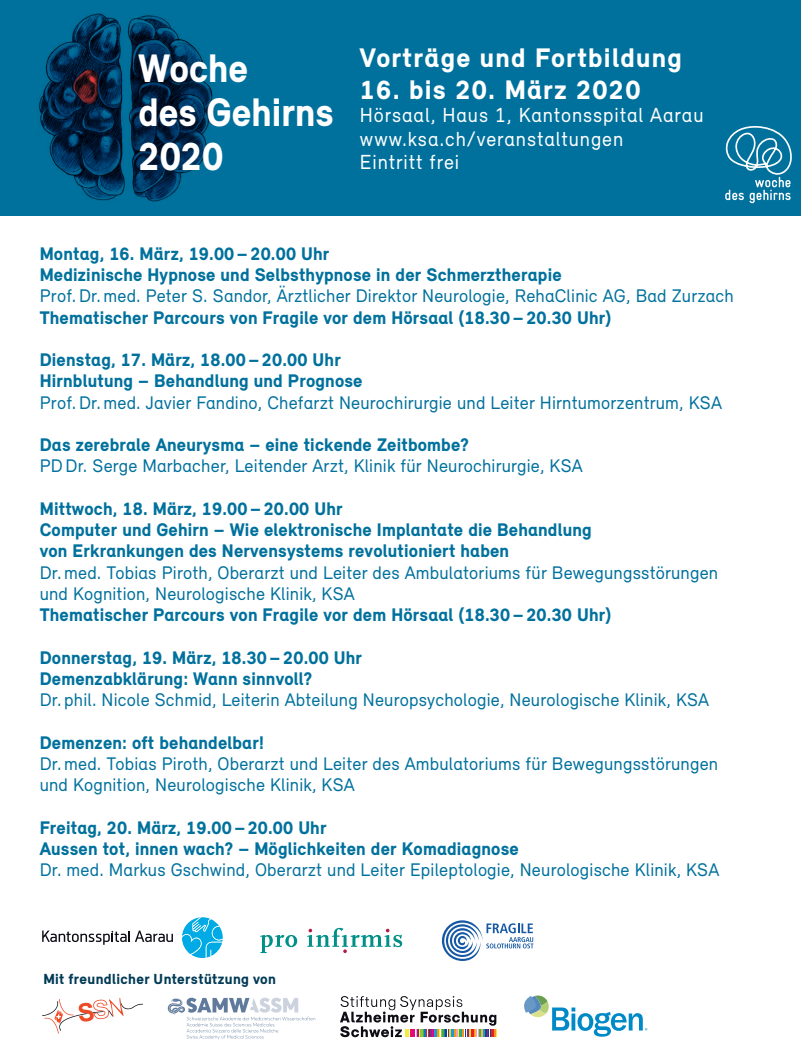
<style>
.page{position:relative;width:801px;height:1063px;background:#fff}
.page>*{position:absolute;margin:0;border:0;box-sizing:border-box;transform-origin:0 0}
.t1{font:900 40.75px/43.8px "Relevant";color:#fff;scale:.95 1}
.t2{font:900 27.5px "Relevant";letter-spacing:.045em;color:#fff}
.t3{font:21px/23.5px "Relevant";letter-spacing:.045em;color:#fff;scale:.96 1}
.t4{font:900 18.75px/21.2px "Relevant";letter-spacing:.01em;color:#00719d}
.t5{font:18.75px/21.2px "Relevant";letter-spacing:.01em;color:#00719d}
.t6{font:900 15px "Relevant";letter-spacing:.025em;color:#013a55}
</style>
<div class="page">
<div style="left:0;top:0;width:801px;height:216px;background:#00719d"></div>
<svg style="left:168px;top:998px;width:147px;height:42px"></svg>
<svg style="left:42px;top:998px;width:101px;height:36px"></svg>
<svg style="left:442px;top:920px;width:91px;height:41px"></svg>
<svg style="left:182px;top:917px;width:41px;height:41px"></svg>
<svg style="left:42px;top:931px;width:131px;height:14px"></svg>
<svg style="left:524px;top:996px;width:123px;height:41px"></svg>
<svg style="left:260px;top:935px;width:37px;height:18px"></svg>
<svg style="left:307px;top:928px;width:95px;height:25px"></svg>
<svg style="left:340px;top:996px;width:157px;height:41px"></svg>
<img style="left:39px;top:13px;width:175px;height:189px">
<svg style="left:725px;top:126px;width:67px;height:77px"></svg>
<h1 class="t1" style="left:138px;top:45px;width:207px">Woche<br>des Gehirns<br>2020</h1>
<h2 class="t2" style="left:360px;top:40px;width:323px">Vorträge und Fortbildung</h2>
<h2 class="t2" style="left:360px;top:72px;width:282px">16. bis 20. März 2020</h2>
<p class="t3" style="left:360px;top:103px;width:359px">Hörsaal, Haus 1, Kantonsspital Aarau www.ksa.ch/veranstaltungen<br>Eintritt frei</p>
<p class="t4" style="left:40px;top:243px;width:523px">Montag, 16. März, 19.00–20.00 Uhr<br>Medizinische Hypnose und Selbsthypnose in der Schmerztherapie</p>
<p class="t5" style="left:40px;top:285px;width:696px">Prof.Dr.med. Peter S. Sandor, Ärztlicher Direktor Neurologie, RehaClinic AG, Bad Zurzach</p>
<p class="t4" style="left:40px;top:306px;width:573px">Thematischer Parcours von Fragile vor dem Hörsaal (18.30–20.30 Uhr)</p>
<p class="t4" style="left:40px;top:349px;width:324px">Dienstag, 17. März, 18.00–20.00 Uhr<br>Hirnblutung – Behandlung und Prognose</p>
<p class="t5" style="left:40px;top:391px;width:684px">Prof.Dr.med. Javier Fandino, Chefarzt Neurochirurgie und Leiter Hirntumorzentrum, KSA</p>
<p class="t4" style="left:40px;top:434px;width:431px">Das zerebrale Aneurysma – eine tickende Zeitbombe?</p>
<p class="t5" style="left:40px;top:455px;width:544px">PDDr. Serge Marbacher, Leitender Arzt, Klinik für Neurochirurgie, KSA</p>
<p class="t4" style="left:40px;top:498px;width:553px">Mittwoch, 18. März, 19.00–20.00 Uhr<br>Computer und Gehirn – Wie elektronische Implantate die Behandlung von Erkrankungen des Nervensystems revolutioniert haben</p>
<p class="t5" style="left:40px;top:561px;width:680px">Dr.med. Tobias Piroth, Oberarzt und Leiter des Ambulatoriums für Bewegungsstörungen und Kognition, Neurologische Klinik, KSA</p>
<p class="t4" style="left:40px;top:604px;width:573px">Thematischer Parcours von Fragile vor dem Hörsaal (18.30–20.30 Uhr)</p>
<p class="t4" style="left:40px;top:646px;width:324px">Donnerstag, 19. März, 18.30–20.00 Uhr<br>Demenzabklärung: Wann sinnvoll?</p>
<p class="t5" style="left:40px;top:689px;width:671px">Dr. phil. Nicole Schmid, Leiterin Abteilung Neuropsychologie, Neurologische Klinik, KSA</p>
<p class="t4" style="left:40px;top:731px;width:226px">Demenzen: oft behandelbar!</p>
<p class="t5" style="left:40px;top:753px;width:680px">Dr.med. Tobias Piroth, Oberarzt und Leiter des Ambulatoriums für Bewegungsstörungen und Kognition, Neurologische Klinik, KSA</p>
<p class="t4" style="left:40px;top:816px;width:480px">Freitag, 20. März, 19.00–20.00 Uhr<br>Aussen tot, innen wach? – Möglichkeiten der Komadiagnose</p>
<p class="t5" style="left:40px;top:859px;width:681px">Dr. med. Markus Gschwind, Oberarzt und Leiter Epileptologie, Neurologische Klinik, KSA</p>
<p class="t6" style="left:43px;top:970px;width:234px">Mit freundlicher Unterstützung von</p>
</div>
